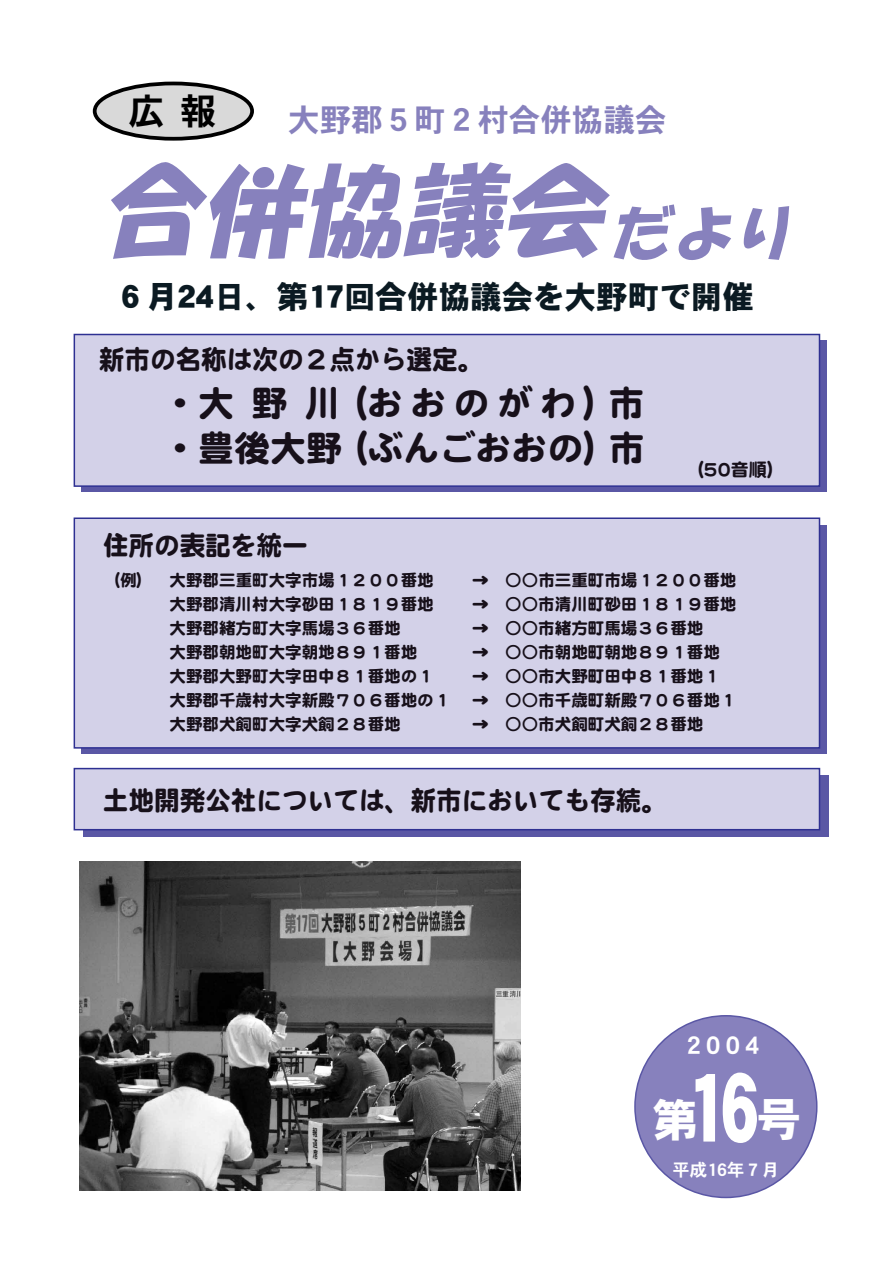
<style>
.page{position:relative;width:893px;height:1263px;background:#fff}
.page>*{position:absolute;margin:0;border:0;box-sizing:border-box;transform-origin:0 0}
.t1{font:95.25px "DFPHS Gothic CID W9";color:#fff;scale:.7 1}
.t2{font:45px "DFPHS Gothic CID W9";color:#fff}
.t3{font:600 36px/45px "DFP Maru Gothic CID";color:#17101a}
.t4{font:36px "DFPHS Gothic CID W7";color:#000}
.t5{font:31.5px "DFPHS Gothic CID W9";color:#0b1a22}
.t6{font:31.5px "DFPHS Gothic CID W7";color:#8781bd}
.t7{font:600 27px "DFP Maru Gothic CID";color:#17101a;scale:.95 1}
.t8{font:24.3px "DFPHS Gothic CID W7";color:#fff}
.t9{font:600 18px "DFP Maru Gothic CID";color:#17101a}
.t10{font:17.4px "DFPHS Gothic CID W7";color:#fff}
.t11{font:600 16.5px "DFP Maru Gothic CID";color:#17101a}
</style>
<div class="page">
<div style="left:83px;top:776px;width:745px;height:61px;background:linear-gradient(to right,#5351a2,#5451a2)"></div>
<div style="left:81px;top:525px;width:745px;height:229px;background:#5a57a5"></div>
<div style="left:74px;top:518px;width:746px;height:231px;background:#d3d1e8;border:2px solid #2e3092"></div>
<div style="left:81px;top:340px;width:745px;height:152px;background:#5a57a5"></div>
<div style="left:74px;top:334px;width:746px;height:153px;background:#d3d1e8;border:2px solid #2e3092"></div>
<div style="left:74px;top:768px;width:746px;height:62px;background:#d3d1e8;border:2px solid #2e3092"></div>
<div style="left:93px;top:82px;width:161px;height:59px;background:#d9d9d9;border:4px solid #000;border-radius:50%"></div>
<div style="left:634px;top:1015px;width:183px;height:183px;background:#8781bd;border:2px solid #5a57a5;border-radius:50%"></div>
<svg style="left:111px;top:162px;width:620px;height:98px"></svg>
<svg style="left:743px;top:206px;width:46px;height:54px"></svg>
<img style="left:80px;top:862px;width:441px;height:328px">
<h3 class="t4" style="left:128px;top:91px;width:89px">広報</h3>
<h3 class="t6" style="left:288px;top:102px;width:380px">大野郡５町２村合併協議会</h3>
<h3 class="t5" style="left:115px;top:279px;width:640px">６月24日、第17回合併協議会を大野町で開催</h3>
<h3 class="t7" style="left:99px;top:345px;width:406px">新市の名称は次の２点から選定。</h3>
<h3 class="t3" style="left:162px;top:380px;width:484px">・大野川（おおのがわ）市・豊後大野（ぶんごおおの）市</h3>
<p class="t9" style="left:698px;top:459px;width:75px">(50音順)</p>
<h3 class="t7" style="left:103px;top:531px;width:217px">住所の表記を統一</h3>
<p class="t11" style="left:104px;top:571px;width:332px">（例） 大野郡三重町大字市場１２００番地</p>
<p class="t11" style="left:472px;top:571px;width:265px">→ ○○市三重町市場１２００番地</p>
<p class="t11" style="left:170px;top:595px;width:266px">大野郡清川村大字砂田１８１９番地</p>
<p class="t11" style="left:472px;top:595px;width:265px">→ ○○市清川町砂田１８１９番地</p>
<p class="t11" style="left:170px;top:619px;width:233px">大野郡緒方町大字馬場３６番地</p>
<p class="t11" style="left:472px;top:619px;width:232px">→ ○○市緒方町馬場３６番地</p>
<p class="t11" style="left:170px;top:643px;width:249px">大野郡朝地町大字朝地８９１番地</p>
<p class="t11" style="left:472px;top:643px;width:249px">→ ○○市朝地町朝地８９１番地</p>
<p class="t11" style="left:170px;top:667px;width:266px">大野郡大野町大字田中８１番地の１</p>
<p class="t11" style="left:472px;top:667px;width:249px">→ ○○市大野町田中８１番地１</p>
<p class="t11" style="left:170px;top:691px;width:282px">大野郡千歳村大字新殿７０６番地の１</p>
<p class="t11" style="left:472px;top:691px;width:265px">→ ○○市千歳町新殿７０６番地１</p>
<p class="t11" style="left:170px;top:715px;width:233px">大野郡犬飼町大字犬飼２８番地</p>
<p class="t11" style="left:472px;top:715px;width:232px">→ ○○市犬飼町犬飼２８番地</p>
<h3 class="t7" style="left:103px;top:786px;width:595px">土地開発公社については、新市においても存続。</h3>
<h3 class="t8" style="left:681px;top:1032px;width:84px">２００４</h3>
<h1 class="t1" style="left:686px;top:1057px;width:105px">16</h1>
<h2 class="t2" style="left:653px;top:1095px;width:47px">第</h2>
<h2 class="t2" style="left:756px;top:1095px;width:47px">号</h2>
<p class="t10" style="left:672px;top:1161px;width:108px">平成16年７月</p>
</div>
